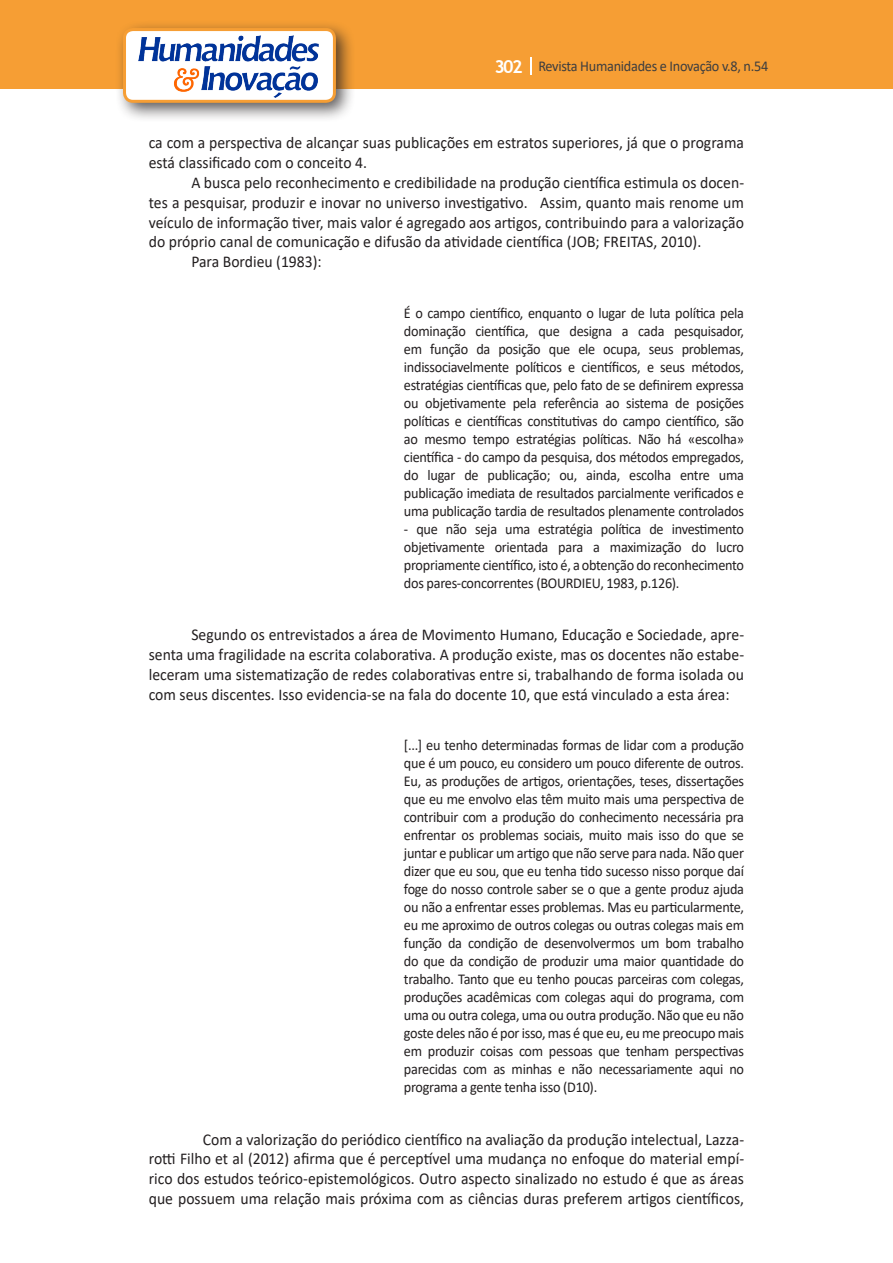
<style>
.page{position:relative;width:893px;height:1263px;background:#fff}
.page>*{position:absolute;margin:0;border:0;box-sizing:border-box;transform-origin:0 0}
.Texto{font:16.5px/19.8px "Calibri";color:#231f20;text-align:justify;scale:.95 1}
.citacao{font:15px/18px "Calibri";letter-spacing:-.02em;color:#231f20;text-align:justify;scale:.95 1}
.t1{font:15px "Calibri";letter-spacing:-.02em;color:#3e3e3f;scale:.95 1}
.s1{font-family:"Trebuchet MS";font-weight:700;font-size:18px;color:#fff}
</style>
<div class="page">
<div style="left:0;top:0;width:893px;height:88px;background:#f69e34"></div>
<svg style="left:530px;top:57px;width:2px;height:18px"></svg>
<div style="left:115px;top:20px;width:241px;height:103px;background:#231f20;opacity:.75"></div>
<div style="left:125px;top:30px;width:209px;height:71px;background:#fff;border-radius:9px"></div>
<img style="left:138px;top:35px;width:181px;height:62px">
<div style="left:123px;top:28px;width:213px;height:75px;border:3px solid #f69e34;border-radius:9px"></div>
<p class="t1" style="left:495px;top:56px;width:290px"><span class="s1">302</span> Revista Humanidades e Inovação v.8, n.54</p>
<p class="Texto" style="left:149px;top:133px;width:628px">ca com a perspectiva de alcançar suas publicações em estratos superiores, já que o programa está classificado com o conceito 4.</p>
<p class="Texto" style="left:149px;top:172px;width:628px;text-indent:43px">A busca pelo reconhecimento e credibilidade na produção científica estimula os docen&shy;tes a pesquisar, produzir e inovar no universo investigativo. Assim, quanto mais renome um veículo de informação tiver, mais valor é agregado aos artigos, contribuindo para a valorização do próprio canal de comunicação e difusão da atividade científica (JOB; FREITAS, 2010).</p>
<p class="Texto" style="left:191px;top:251px;width:139px">Para Bordieu (1983):</p>
<p class="citacao" style="left:404px;top:303px;width:360px">É o campo científico, enquanto o lugar de luta política pela dominação científica, que designa a cada pesquisador, em função da posição que ele ocupa, seus problemas, indissociavelmente políticos e científicos, e seus métodos, estratégias científicas que, pelo fato de se definirem expressa ou objetivamente pela referência ao sistema de posições políticas e científicas constitutivas do campo científico, são ao mesmo tempo estratégias políticas. Não há «escolha» científica - do campo da pesquisa, dos métodos empregados, do lugar de publicação; ou, ainda, escolha entre uma publicação imediata de resultados parcialmente verificados e uma publicação tardia de resultados plenamente controlados</p>
<p class="citacao" style="left:404px;top:519px;width:360px">- que não seja uma estratégia política de investimento objetivamente orientada para a maximização do lucro propriamente científico, isto é, a obtenção do reconhecimento dos pares-concorrentes (BOURDIEU, 1983, p.126).</p>
<p class="Texto" style="left:149px;top:624px;width:628px;text-indent:43px">Segundo os entrevistados a área de Movimento Humano, Educação e Sociedade, apre&shy;senta uma fragilidade na escrita colaborativa. A produção existe, mas os docentes não estabe&shy;leceram uma sistematização de redes colaborativas entre si, trabalhando de forma isolada ou com seus discentes. Isso evidencia-se na fala do docente 10, que está vinculado a esta área:</p>
<p class="citacao" style="left:404px;top:736px;width:360px">[...] eu tenho determinadas formas de lidar com a produção que é um pouco, eu considero um pouco diferente de outros.<br>Eu, as produções de artigos, orientações, teses, dissertações que eu me envolvo elas têm muito mais uma perspectiva de contribuir com a produção do conhecimento necessária pra enfrentar os problemas sociais, muito mais isso do que se juntar e publicar um artigo que não serve para nada. Não quer dizer que eu sou, que eu tenha tido sucesso nisso porque daí foge do nosso controle saber se o que a gente produz ajuda ou não a enfrentar esses problemas. Mas eu particularmente, eu me aproximo de outros colegas ou outras colegas mais em função da condição de desenvolvermos um bom trabalho do que da condição de produzir uma maior quantidade do trabalho. Tanto que eu tenho poucas parceiras com colegas, produções acadêmicas com colegas aqui do programa, com uma ou outra colega, uma ou outra produção. Não que eu não goste deles não é por isso, mas é que eu, eu me preocupo mais em produzir coisas com pessoas que tenham perspectivas parecidas com as minhas e não necessariamente aqui no programa a gente tenha isso (D10).</p>
<p class="Texto" style="left:149px;top:1129px;width:628px;text-indent:54px">Com a valorização do periódico científico na avaliação da produção intelectual, Lazza&shy;rotti Filho et al (2012) afirma que é perceptível uma mudança no enfoque do material empí&shy;rico dos estudos teórico-epistemológicos. Outro aspecto sinalizado no estudo é que as áreas que possuem uma relação mais próxima com as ciências duras preferem artigos científicos,</p>
</div>
